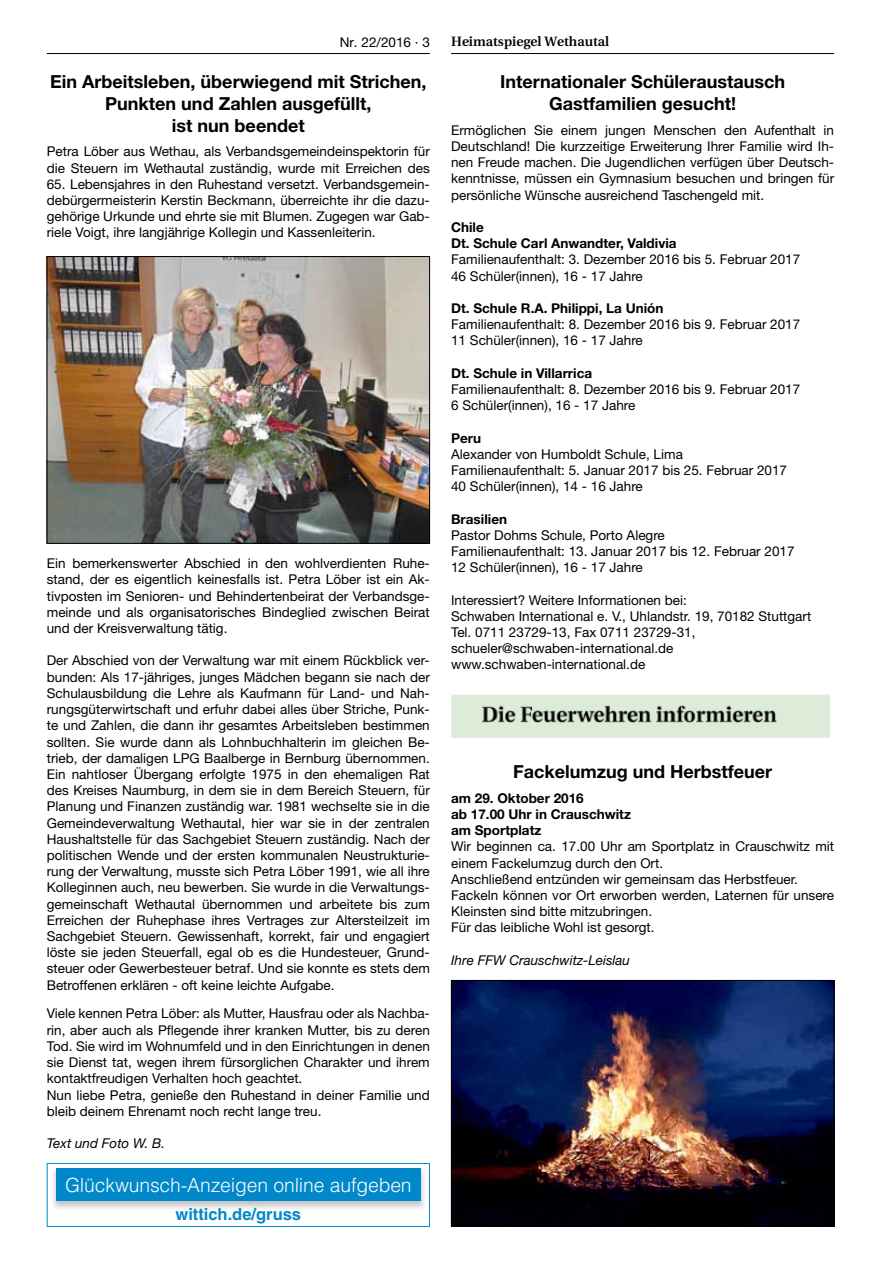
<style>
.page{position:relative;width:881px;height:1263px;background:#fff}
.page>*{position:absolute;margin:0;border:0;box-sizing:border-box;transform-origin:0 0}
.t1{font:300 19.5px "Helvetica LT";color:#fff}
.t2{font:700 18px/21.6px "Helvetica Neue LT";color:#000;text-align:center}
.t3{font:700 16.5px "Helvetica LT";color:#0088ca}
.t4{font:13.5px/16.2px "Helvetica Neue LT";color:#000}
.t5{font:700 13.5px/16.2px "Helvetica Neue LT";color:#000}
.t6{font:italic 13.5px "Helvetica Neue LT";color:#000}
.t7{font:600 13.5px "Utopia";color:#000}
</style>
<div class="page">
<hr style="left:451px;top:53px;width:382px;height:1px;background:#000">
<hr style="left:47px;top:53px;width:382px;height:1px;background:#000">
<img style="left:451px;top:694px;width:378px;height:44px">
<img style="left:453px;top:982px;width:378px;height:242px">
<div style="left:451px;top:980px;width:382px;height:246px;border:1px solid #000"></div>
<img style="left:49px;top:258px;width:378px;height:284px">
<div style="left:47px;top:256px;width:382px;height:288px;border:1px solid #000"></div>
<svg style="left:53px;top:1168px;width:371px;height:41px;background:#d8dadb"></svg>
<div style="left:56px;top:1168px;width:364px;height:33px;background:#0088ca"></div>
<div style="left:47px;top:1163px;width:382px;height:64px;border:1px solid #0088ca"></div>
<p class="t4" style="left:339px;top:34px;width:92px">Nr. 22/2016 · 3</p>
<p class="t7" style="left:451px;top:34px;width:159px">Heimatspiegel Wethautal</p>
<h2 class="t2" style="left:500px;top:71px;width:286px">Internationaler Schüleraustausch<br>Gastfamilien gesucht!</h2>
<p class="t4" style="left:451px;top:122px;width:384px;text-align:justify">Ermöglichen Sie einem jungen Menschen den Aufenthalt in Deutschland! Die kurzzeitige Erweiterung Ihrer Familie wird Ih&shy;nen Freude machen. Die Jugendlichen verfügen über Deutsch&shy;kenntnisse, müssen ein Gymnasium besuchen und bringen für persönliche Wünsche ausreichend Taschengeld mit.</p>
<p class="t5" style="left:451px;top:219px;width:227px">Chile<br>Dt. Schule Carl Anwandter, Valdivia</p>
<p class="t4" style="left:451px;top:251px;width:350px">Familienaufenthalt: 3. Dezember 2016 bis 5. Februar 2017<br>46 Schüler(innen), 16 - 17 Jahre</p>
<p class="t5" style="left:451px;top:300px;width:214px">Dt. Schule R.A. Philippi, La Unión</p>
<p class="t4" style="left:451px;top:316px;width:350px">Familienaufenthalt: 8. Dezember 2016 bis 9. Februar 2017<br>11 Schüler(innen), 16 - 17 Jahre</p>
<p class="t5" style="left:451px;top:365px;width:142px">Dt. Schule in Villarrica</p>
<p class="t4" style="left:451px;top:381px;width:350px">Familienaufenthalt: 8. Dezember 2016 bis 9. Februar 2017<br>6 Schüler(innen), 16 - 17 Jahre</p>
<p class="t5" style="left:451px;top:429px;width:32px">Peru</p>
<p class="t4" style="left:451px;top:446px;width:337px">Alexander von Humboldt Schule, Lima<br>Familienaufenthalt: 5. Januar 2017 bis 25. Februar 2017<br>40 Schüler(innen), 14 - 16 Jahre</p>
<p class="t5" style="left:451px;top:510px;width:57px">Brasilien</p>
<p class="t4" style="left:451px;top:527px;width:345px">Pastor Dohms Schule, Porto Alegre<br>Familienaufenthalt: 13. Januar 2017 bis 12. Februar 2017<br>12 Schüler(innen), 16 - 17 Jahre</p>
<p class="t4" style="left:451px;top:592px;width:361px">Interessiert? Weitere Informationen bei:<br>Schwaben International e. V., Uhlandstr. 19, 70182 Stuttgart Tel. 0711 23729-13, Fax 0711 23729-31, schueler@schwaben-international.de www.schwaben-international.de</p>
<h2 class="t2" style="left:50px;top:71px;width:377px">Ein Arbeitsleben, überwiegend mit Strichen,<br>Punkten und Zahlen ausgefüllt,<br>ist nun beendet</h2>
<p class="t4" style="left:47px;top:143px;width:384px">Petra Löber aus Wethau, als Verbandsgemeindeinspektorin für die Steuern im Wethautal zuständig, wurde mit Erreichen des</p>
<p class="t4" style="left:47px;top:176px;width:384px;text-align:justify">65. Lebensjahres in den Ruhestand versetzt. Verbandsgemein&shy;debürgermeisterin Kerstin Beckmann, überreichte ihr die dazu&shy;gehörige Urkunde und ehrte sie mit Blumen. Zugegen war Gab&shy;riele Voigt, ihre langjährige Kollegin und Kassenleiterin.</p>
<p class="t4" style="left:47px;top:555px;width:384px;text-align:justify">Ein bemerkenswerter Abschied in den wohlverdienten Ruhe&shy;stand, der es eigentlich keinesfalls ist. Petra Löber ist ein Ak&shy;tivposten im Senioren- und Behindertenbeirat der Verbandsge&shy;meinde und als organisatorisches Bindeglied zwischen Beirat und der Kreisverwaltung tätig.</p>
<p class="t4" style="left:47px;top:652px;width:384px;text-align:justify">Der Abschied von der Verwaltung war mit einem Rückblick ver&shy;bunden: Als 17-jähriges, junges Mädchen begann sie nach der Schulausbildung die Lehre als Kaufmann für Land- und Nah&shy;rungsgüterwirtschaft und erfuhr dabei alles über Striche, Punk&shy;te und Zahlen, die dann ihr gesamtes Arbeitsleben bestimmen sollten. Sie wurde dann als Lohnbuchhalterin im gleichen Be&shy;trieb, der damaligen LPG Baalberge in Bernburg übernommen.<br>Ein nahtloser Übergang erfolgte 1975 in den ehemaligen Rat des Kreises Naumburg, in dem sie in dem Bereich Steuern, für Planung und Finanzen zuständig war. 1981 wechselte sie in die Gemeindeverwaltung Wethautal, hier war sie in der zentralen Haushaltstelle für das Sachgebiet Steuern zuständig. Nach der politischen Wende und der ersten kommunalen Neustrukturie&shy;rung der Verwaltung, musste sich Petra Löber 1991, wie all ihre Kolleginnen auch, neu bewerben. Sie wurde in die Verwaltungs&shy;gemeinschaft Wethautal übernommen und arbeitete bis zum Erreichen der Ruhephase ihres Vertrages zur Altersteilzeit im Sachgebiet Steuern. Gewissenhaft, korrekt, fair und engagiert löste sie jeden Steuerfall, egal ob es die Hundesteuer, Grund&shy;steuer oder Gewerbesteuer betraf. Und sie konnte es stets dem Betroffenen erklären - oft keine leichte Aufgabe.</p>
<p class="t4" style="left:47px;top:1005px;width:384px">Viele kennen Petra Löber: als Mutter, Hausfrau oder als Nachba&shy;rin, aber auch als Pflegende ihrer kranken Mutter, bis zu deren Tod. Sie wird im Wohnumfeld und in den Einrichtungen in denen sie Dienst tat, wegen ihrem fürsorglichen Charakter und ihrem kontaktfreudigen Verhalten hoch geachtet.<br>Nun liebe Petra, genieße den Ruhestand in deiner Familie und bleib deinem Ehrenamt noch recht lange treu.</p>
<p class="t6" style="left:47px;top:1135px;width:120px">Text und Foto W. B.</p>
<h2 class="t2" style="left:513px;top:760px;width:261px">Fackelumzug und Herbstfeuer</h2>
<p class="t5" style="left:451px;top:789px;width:181px">am 29. Oktober 2016<br>ab 17.00 Uhr in Crauschwitz am Sportplatz</p>
<p class="t4" style="left:451px;top:838px;width:384px">Wir beginnen ca. 17.00 Uhr am Sportplatz in Crauschwitz mit einem Fackelumzug durch den Ort.<br>Anschließend entzünden wir gemeinsam das Herbstfeuer.<br>Fackeln können vor Ort erworben werden, Laternen für unsere Kleinsten sind bitte mitzubringen.<br>Für das leibliche Wohl ist gesorgt.</p>
<p class="t6" style="left:451px;top:952px;width:180px">Ihre FFW Crauschwitz-Leislau</p>
<h1 class="t1" style="left:65px;top:1173px;width:348px">Glückwunsch-Anzeigen online aufgeben</h1>
<p class="t3" style="left:175px;top:1204px;width:127px">wittich.de/gruss</p>
</div>
